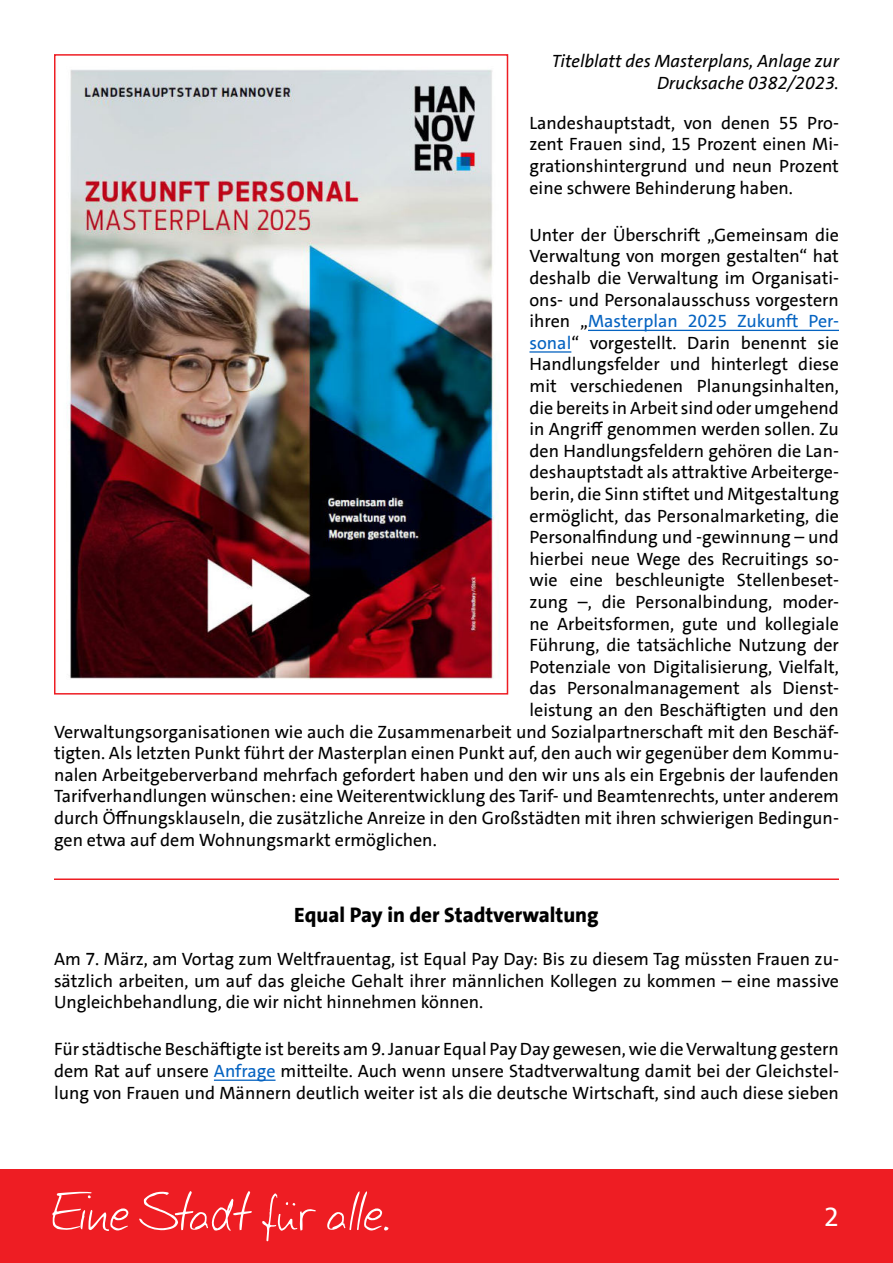
<style>
.page{position:relative;width:893px;height:1263px;background:#fff}
.page>*{position:absolute;margin:0;border:0;box-sizing:border-box;transform-origin:0 0}
.t1{font:800 21px "SPD The Sans";color:#000}
.t2{font:18px/21.6px "SPD The Sans";color:#000;text-align:justify}
.t3{font:italic 18px/21.6px "SPD The Sans";color:#000;text-align:right}
.t4{font:18px "SPD The Sans";color:#0563c1}
.s1{color:#000}
.s2{color:#0563c1}
</style>
<div class="page">
<div style="left:0;top:1169px;width:893px;height:94px;background:#ee1d23"></div>
<svg style="left:52px;top:1192px;width:77px;height:39px"></svg>
<svg style="left:139px;top:1191px;width:113px;height:40px"></svg>
<svg style="left:262px;top:1193px;width:54px;height:48px"></svg>
<svg style="left:327px;top:1191px;width:62px;height:40px"></svg>
<hr style="left:588px;top:330px;width:251px;height:1px;background:#0563c1">
<hr style="left:529px;top:351px;width:42px;height:2px;background:#0563c1">
<hr style="left:54px;top:878px;width:785px;height:2px;background:#ee1d23">
<hr style="left:214px;top:1079px;width:62px;height:2px;background:#0563c1">
<img style="left:68px;top:69px;width:429px;height:610px">
<div style="left:54px;top:54px;width:454px;height:640px;border:2px solid #ee1d23"></div>
<p class="t3" style="left:552px;top:52px;width:289px">Titelblatt des Masterplans, Anlage zur<br>Drucksache 0382/2023.</p>
<p class="t2" style="left:529px;top:112px;width:311px">Landeshauptstadt, von denen 55 Pro&shy;zent Frauen sind, 15 Prozent einen Mi&shy;grationshintergrund und neun Prozent eine schwere Behinderung haben.</p>
<p class="t2" style="left:529px;top:224px;width:311px">Unter der Überschrift „Gemeinsam die</p>
<p class="t2" style="left:529px;top:246px;width:311px">Verwaltung von morgen gestalten“ hat</p>
<p class="t2" style="left:529px;top:267px;width:311px">deshalb die Verwaltung im Organisati-</p>
<p class="t2" style="left:529px;top:289px;width:311px">ons- und Personalausschuss vorgestern</p>
<p class="t4" style="left:529px;top:309px;width:311px"><span class="s1">ihren „</span>Masterplan 2025 Zukunft Per-</p>
<p class="t2" style="left:529px;top:332px;width:311px"><span class="s2">sonal</span>“ vorgestellt. Darin benennt sie</p>
<p class="t2" style="left:529px;top:354px;width:311px">Handlungsfelder und hinterlegt diese</p>
<p class="t2" style="left:529px;top:375px;width:311px">mit verschiedenen Planungsinhalten,</p>
<p class="t2" style="left:529px;top:398px;width:311px">die bereits in Arbeit sind oder umgehend</p>
<p class="t2" style="left:529px;top:418px;width:311px">in Angriff genommen werden sollen. Zu</p>
<p class="t2" style="left:529px;top:440px;width:311px">den Handlungsfeldern gehören die Lan-</p>
<p class="t2" style="left:529px;top:462px;width:311px">deshauptstadt als attraktive Arbeiterge-</p>
<p class="t2" style="left:529px;top:483px;width:311px">berin, die Sinn stiftet und Mitgestaltung</p>
<p class="t2" style="left:529px;top:505px;width:311px">ermöglicht, das Personalmarketing, die</p>
<p class="t2" style="left:529px;top:526px;width:311px">Personalfindung und -gewinnung – und</p>
<p class="t2" style="left:529px;top:548px;width:311px">hierbei neue Wege des Recruitings so-</p>
<p class="t2" style="left:529px;top:571px;width:311px">wie eine beschleunigte Stellenbeset-</p>
<p class="t2" style="left:529px;top:591px;width:311px">zung –, die Personalbindung, moder-</p>
<p class="t2" style="left:529px;top:613px;width:311px">ne Arbeitsformen, gute und kollegiale</p>
<p class="t2" style="left:529px;top:634px;width:311px">Führung, die tatsächliche Nutzung der</p>
<p class="t2" style="left:529px;top:656px;width:311px">Potenziale von Digitalisierung, Vielfalt,</p>
<p class="t2" style="left:529px;top:678px;width:311px">das Personalmanagement als Dienst-</p>
<p class="t2" style="left:529px;top:699px;width:311px">leistung an den Beschäftigten und den</p>
<p class="t2" style="left:54px;top:721px;width:786px">Verwaltungsorganisationen wie auch die Zusammenarbeit und Sozialpartnerschaft mit den Beschäf-</p>
<p class="t2" style="left:54px;top:742px;width:786px">tigten. Als letzten Punkt führt der Masterplan einen Punkt auf, den auch wir gegenüber dem Kommu-</p>
<p class="t2" style="left:54px;top:764px;width:786px">nalen Arbeitgeberverband mehrfach gefordert haben und den wir uns als ein Ergebnis der laufenden</p>
<p class="t2" style="left:54px;top:786px;width:786px">Tarifverhandlungen wünschen: eine Weiterentwicklung des Tarif- und Beamtenrechts, unter anderem</p>
<p class="t2" style="left:54px;top:807px;width:786px">durch Öffnungsklauseln, die zusätzliche Anreize in den Großstädten mit ihren schwierigen Bedingun-</p>
<p class="t2" style="left:54px;top:829px;width:384px">gen etwa auf dem Wohnungsmarkt ermöglichen.</p>
<p class="t1" style="left:294px;top:906px;width:306px">Equal Pay in der Stadtverwaltung</p>
<p class="t2" style="left:54px;top:948px;width:786px">Am 7. März, am Vortag zum Weltfrauentag, ist Equal Pay Day: Bis zu diesem Tag müssten Frauen zu&shy;sätzlich arbeiten, um auf das gleiche Gehalt ihrer männlichen Kollegen zu kommen – eine massive Ungleichbehandlung, die wir nicht hinnehmen können.</p>
<p class="t2" style="left:54px;top:1039px;width:786px">Für städtische Beschäftigte ist bereits am 9. Januar Equal Pay Day gewesen, wie die Verwaltung gestern dem Rat auf unsere <span class="s2">Anfrage</span> mitteilte. Auch wenn unsere Stadtverwaltung damit bei der Gleichstel&shy;lung von Frauen und Männern deutlich weiter ist als die deutsche Wirtschaft, sind auch diese sieben</p>
</div>
